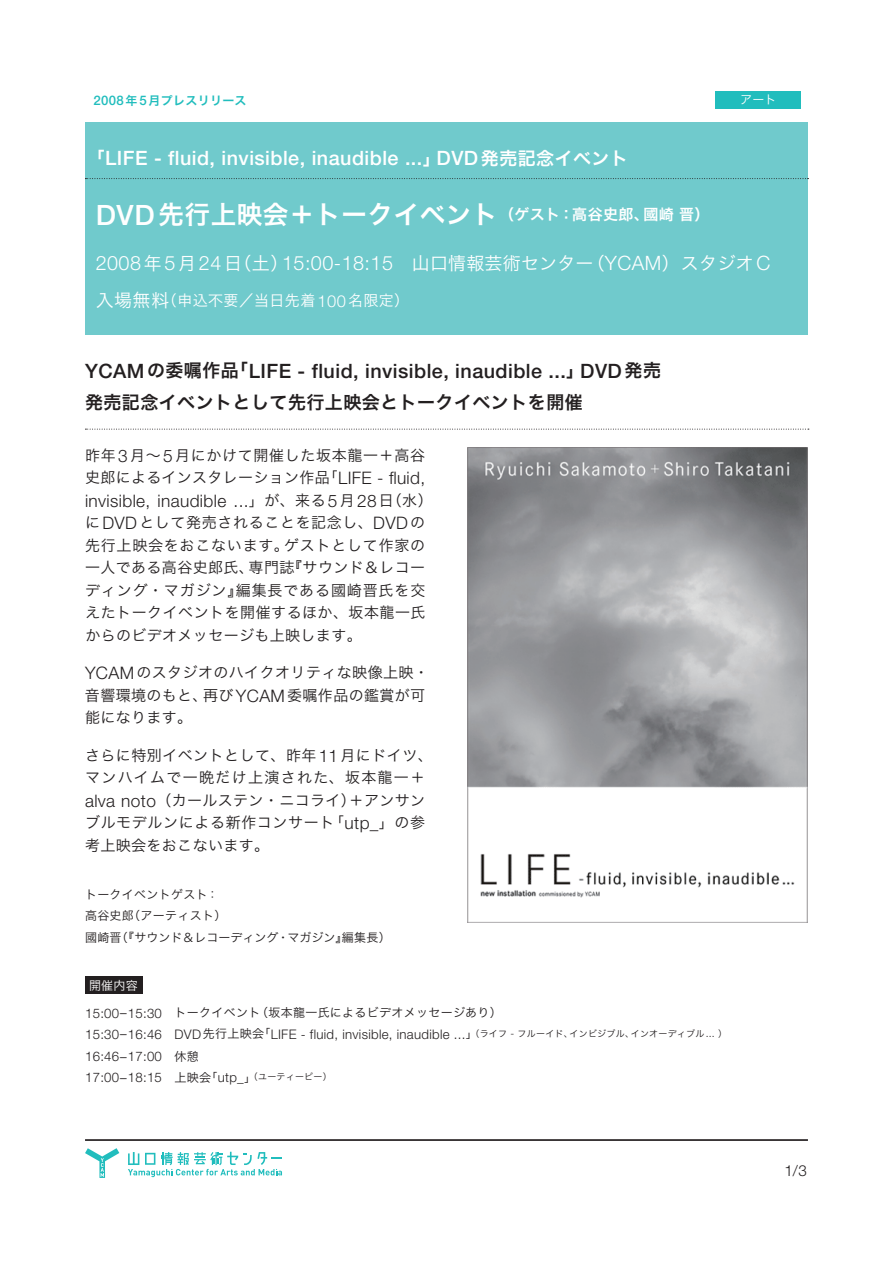
<style>
.page{position:relative;width:893px;height:1263px;background:#fff}
.page>*{position:absolute;margin:0;border:0;box-sizing:border-box;transform-origin:0 0}
.t1{font:500 19.8px "Helvetica Neue";letter-spacing:.025em;color:#231f20}
.t2{font:500 19.8px "Helvetica Neue";letter-spacing:.025em;color:#fff}
.t3{font:300 19.8px "Helvetica Neue";letter-spacing:.025em;color:#fff}
.t4{font:18px "Hira Kaku Pro W6";letter-spacing:.025em;color:#231f20}
.t5{font:300 17.25px "Helvetica Neue";letter-spacing:.02em;color:#231f20}
.t6{font:300 15.15px "Helvetica Neue";color:#231f20}
.t7{font:15px/22.5px "Hira Kaku Pro W3";letter-spacing:.03em;color:#231f20}
.t8{font:15px "Hira Kaku Pro W6";letter-spacing:.025em;color:#fff}
.t9{font:15px "Hira Kaku Pro W3";letter-spacing:.025em;color:#fff}
.t10{font:300 13.2px/22.5px "Helvetica Neue";letter-spacing:.025em;color:#231f20}
.t11{font:12px/21.3px "Hira Kaku Pro W3";letter-spacing:.025em;color:#231f20}
.t12{font:12px "Hira Kaku Pro W6";letter-spacing:.025em;color:#21bdbd}
.t13{font:12px "Hira Kaku Pro W3";letter-spacing:.025em;color:#fff}
.s1{font-family:"Helvetica Neue";font-weight:500;font-size:13.2px}
.s2{font-family:"Hira Kaku Pro W6";font-weight:400;font-size:18px}
.s3{font-family:"Helvetica Neue";font-weight:500;font-size:28.05px}
.s4{font-size:25.5px}
.s5{font-family:"Hira Kaku Pro W3";font-weight:400;font-size:18px}
.s6{font-size:18px}
.s7{font-family:"Helvetica Neue";font-weight:300;font-size:16.5px}
.s8{font-family:"Helvetica Neue";font-weight:300;font-size:17.25px}
.s9{font-family:"Hira Kaku Pro W3";font-weight:400;font-size:15px}
.s10{font-family:"Helvetica Neue";font-weight:300;font-size:13.2px}
.s11{font-family:"Hira Kaku Pro W3";font-weight:400;font-size:12px}
.s12{font-family:"Hira Kaku Pro W3";font-weight:400;font-size:9px}
.s13{font-size:10.35px}
</style>
<div class="page">
<svg style="left:85px;top:1148px;width:34px;height:30px"></svg>
<svg style="left:128px;top:1152px;width:154px;height:25px"></svg>
<div style="left:85px;top:122px;width:723px;height:213px;background:#70cacc"></div>
<div style="left:85px;top:977px;width:57px;height:17px;background:#231f20"></div>
<svg style="left:85px;top:178px;width:723px;height:1px"></svg>
<svg style="left:85px;top:429px;width:724px;height:1px"></svg>
<div style="left:716px;top:91px;width:85px;height:17px;background:#21bdbd"></div>
<hr style="left:85px;top:1139px;width:723px;height:1px;background:#231f20">
<hr style="left:85px;top:1140px;width:723px;height:1px;background:#231f20">
<img style="left:468px;top:448px;width:340px;height:475px">
<p class="t12" style="left:94px;top:89px;width:155px"><span class="s1">2008</span>年<span class="s1">5</span>月プレスリリース</p>
<p class="t13" style="left:740px;top:89px;width:38px">アート</p>
<h1 class="t2" style="left:87px;top:147px;width:543px"><span class="s2">「</span>LIFE - fluid, invisible, inaudible ...<span class="s2">」</span>DVD<span class="s2">発売記念イベント</span></h1>
<p class="t8" style="left:96px;top:201px;width:615px"><span class="s3">DVD</span><span class="s4">先行上映会＋トークイベント</span>（ゲスト：高谷史郎、國崎晋）</p>
<h1 class="t3" style="left:96px;top:251px;width:676px">2008<span class="s5">年</span>5<span class="s5">月</span>24<span class="s5">日（土）</span>15:00-18:15 <span class="s5">山口情報芸術センター（</span>YCAM<span class="s5">）スタジオ</span>C</h1>
<p class="t9" style="left:96px;top:287px;width:315px"><span class="s6">入場無料</span>（申込不要／当日先着<span class="s7">100</span>名限定）</p>
<h1 class="t1" style="left:85px;top:359px;width:577px">YCAM<span class="s2">の委嘱作品「</span>LIFE - fluid, invisible, inaudible ...<span class="s2">」</span>DVD<span class="s2">発売</span></h1>
<p class="t4" style="left:85px;top:386px;width:499px">発売記念イベントとして先行上映会とトークイベントを開催</p>
<p class="t7" style="left:85px;top:443px;width:342px">昨年<span class="s8">3</span>月～<span class="s8">5</span>月にかけて開催した坂本龍一＋高谷史郎によるインスタレーション作品「<span class="s8">LIFE - fluid,</span></p>
<p class="t5" style="left:85px;top:490px;width:349px">invisible, inaudible ...<span class="s9">」が、来る</span>5<span class="s9">月</span>28<span class="s9">日（水）</span></p>
<p class="t7" style="left:85px;top:510px;width:342px;text-align:justify">に<span class="s8">DVD</span>として発売されることを記念し、<span class="s8">DVD</span>の先行上映会をおこないます。ゲストとして作家の一人である高谷史郎氏、専門誌『サウンド＆レコーディング・マガジン』編集長である國崎晋氏を交えたトークイベントを開催するほか、坂本龍一氏からのビデオメッセージも上映します。</p>
<p class="t7" style="left:85px;top:660px;width:345px"><span class="s8">YCAM</span>のスタジオのハイクオリティな映像上映・音響環境のもと、再び<span class="s8">YCAM</span>委嘱作品の鑑賞が可能になります。</p>
<p class="t7" style="left:85px;top:743px;width:349px">さらに特別イベントとして、昨年<span class="s8">11</span>月にドイツ、マンハイムで一晩だけ上演された、坂本龍一＋<span class="s8">alva noto</span>（カールステン・ニコライ）＋アンサンブルモデルンによる新作コンサート「<span class="s8">utp_</span>」の参考上映会をおこないます。</p>
<p class="t11" style="left:85px;top:883px;width:307px">トークイベントゲスト：<br>高谷史郎（アーティスト）<br>國崎晋（『サウンド＆レコーディング・マガジン』編集長）</p>
<p class="t13" style="left:89px;top:975px;width:50px">開催内容</p>
<p class="t11" style="left:85px;top:1001px;width:418px"><span class="s10">15:00</span>-<span class="s10">15:30</span> トークイベント（坂本龍一氏によるビデオメッセージあり）</p>
<p class="t10" style="left:85px;top:1022px;width:644px">15:30<span class="s11">-</span>16:46 DVD<span class="s11">先行上映会「</span>LIFE - fluid, invisible, inaudible ...<span class="s11">」</span><span class="s12">（ライフ</span> <span class="s13">-</span> <span class="s12">フルーイド、インビジブル、インオーディブル</span><span class="s13">...</span> <span class="s12">）<br></span>16:46<span class="s11">-</span>17:00 <span class="s11">休憩</span></p>
<p class="t10" style="left:85px;top:1066px;width:248px">17:00<span class="s11">-</span>18:15 <span class="s11">上映会「</span>utp_<span class="s11">」</span><span class="s12">（ユーティーピー）</span></p>
<p class="t6" style="left:784px;top:1162px;width:24px">1/3</p>
</div>
